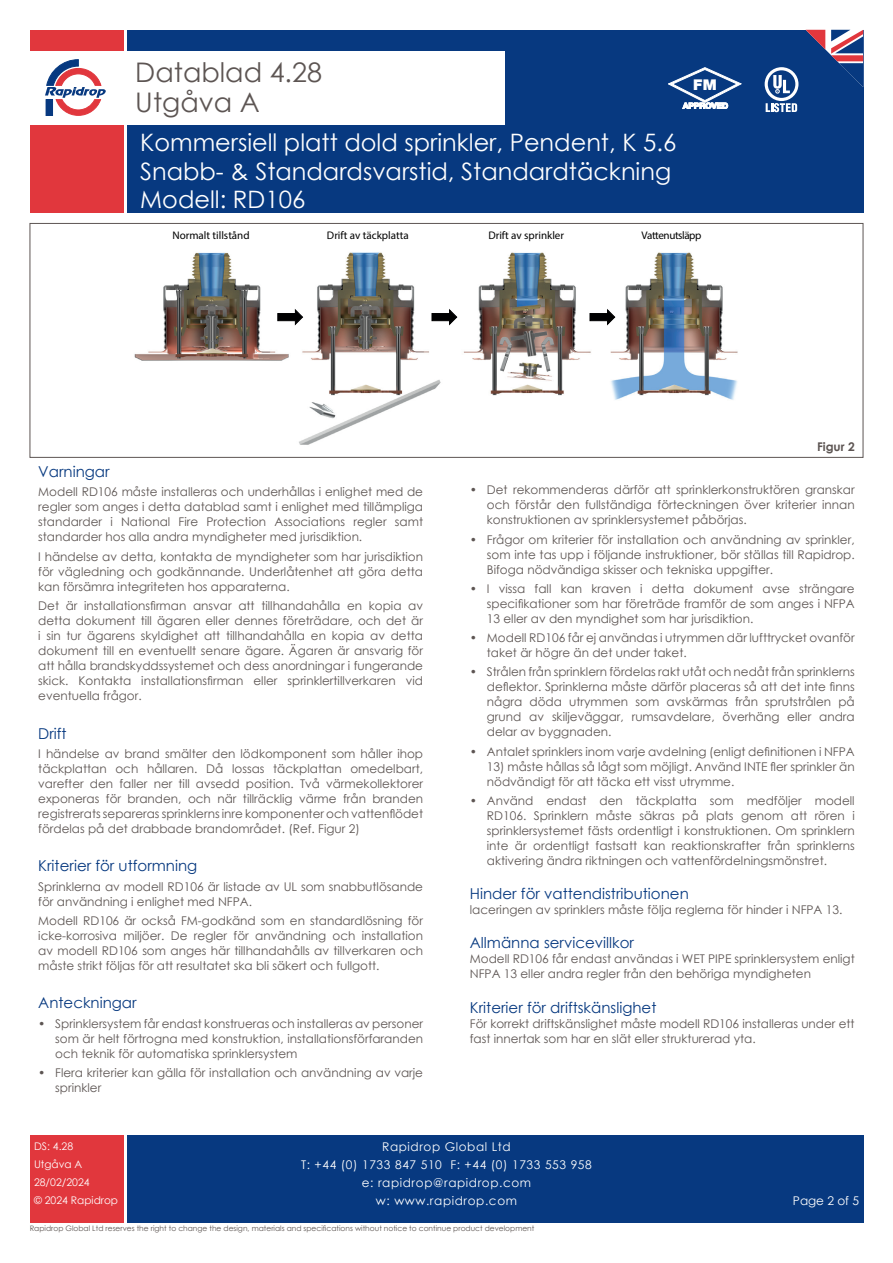
<style>
.page{position:relative;width:893px;height:1263px;background:#fff}
.page>*{position:absolute;margin:0;border:0;box-sizing:border-box;transform-origin:0 0}
.t1{font:27px/30px "Century Gothic";color:#5d5553}
.t2{font:24px/28.8px "Century Gothic";color:#fff}
.t3{font:15px "Century Gothic";color:#073980}
.t4{font:900 14.85px "Helvetica Neue";color:#fff}
.t5{font:12px/15px "Century Gothic";color:#5d5553;text-align:justify}
.t6{font:12px/18px "Century Gothic";letter-spacing:.05em;color:#fff;text-align:center}
.t7{font:700 12px "Century Gothic";color:#5d5553}
.t8{font:11.1px "Myriad Pro";color:#000001}
.t9{font:11.1px "Myriad Pro";letter-spacing:-.04em;color:#000001}
.t10{font:10.5px/18px "Century Gothic";color:#fff}
.t11{font:7.5px "Century Gothic";color:#5d5553}
</style>
<div class="page">
<div style="left:30px;top:30px;width:93px;height:183px;background:#e1373d"></div>
<div style="left:30px;top:52px;width:93px;height:73px;background:#fff"></div>
<div style="left:30px;top:1135px;width:93px;height:88px;background:#e1373d"></div>
<div style="left:127px;top:1135px;width:736px;height:88px;background:#073980"></div>
<div style="left:127px;top:30px;width:736px;height:183px;background:#073980"></div>
<svg style="left:45px;top:59px;width:61px;height:57px"></svg>
<svg style="left:806px;top:30px;width:57px;height:57px"></svg>
<div style="left:127px;top:52px;width:378px;height:73px;background:#fff"></div>
<svg style="left:668px;top:67px;width:73px;height:42px"></svg>
<svg style="left:765px;top:67px;width:33px;height:45px"></svg>
<img style="left:134px;top:252px;width:604px;height:193px">
<svg style="left:277px;top:308px;width:27px;height:18px"></svg>
<svg style="left:431px;top:308px;width:27px;height:18px"></svg>
<svg style="left:589px;top:308px;width:27px;height:18px"></svg>
<div style="left:30px;top:223px;width:833px;height:235px;border:1px solid #5d5553"></div>
<h1 class="t1" style="left:135px;top:56px;width:188px">Datablad 4.28<br>Utgåva A</h1>
<h2 class="t2" style="left:140px;top:127px;width:538px">Kommersiell platt dold sprinkler, Pendent, K 5.6<br>Snabb- &amp; Standardsvarstid, Standardtäckning<br>Modell: RD106</h2>
<p class="t4" style="left:693px;top:76px;width:25px">FM</p>
<p class="t8" style="left:172px;top:228px;width:79px">Normalt tillstånd</p>
<p class="t8" style="left:327px;top:228px;width:83px">Drift av täckplatta</p>
<p class="t8" style="left:488px;top:228px;width:77px">Drift av sprinkler</p>
<p class="t9" style="left:641px;top:228px;width:62px">Vattenutsläpp</p>
<p class="t7" style="left:817px;top:438px;width:39px">Figur 2</p>
<p class="t3" style="left:38px;top:461px;width:73px">Varningar</p>
<p class="t5" style="left:38px;top:484px;width:386px">Modell RD106 måste installeras och underhållas i enlighet med de regler som anges i detta datablad samt i enlighet med tillämpliga standarder i National Fire Protection Associations regler samt standarder hos alla andra myndigheter med jurisdiktion.</p>
<p class="t5" style="left:38px;top:549px;width:386px">I händelse av detta, kontakta de myndigheter som har jurisdiktion för vägledning och godkännande. Underlåtenhet att göra detta kan försämra integriteten hos apparaterna.</p>
<p class="t5" style="left:38px;top:598px;width:386px">Det är installationsfirman ansvar att tillhandahålla en kopia av detta dokument till ägaren eller dennes företrädare, och det är i sin tur ägarens skyldighet att tillhandahålla en kopia av detta dokument till en eventuellt senare ägare. Ägaren är ansvarig för att hålla brandskyddssystemet och dess anordningar i fungerande skick. Kontakta installationsfirman eller sprinklertillverkaren vid eventuella frågor.</p>
<p class="t3" style="left:38px;top:723px;width:30px">Drift</p>
<p class="t5" style="left:38px;top:746px;width:386px">I händelse av brand smälter den lödkomponent som håller ihop täckplattan och hållaren. Då lossas täckplattan omedelbart, varefter den faller ner till avsedd position. Två värmekollektorer exponeras för branden, och när tillräcklig värme från branden registrerats separeras sprinklerns inre komponenter och vattenflödet fördelas på det drabbade brandområdet. (Ref. Figur 2)</p>
<p class="t3" style="left:38px;top:855px;width:161px">Kriterier för utformning</p>
<p class="t5" style="left:38px;top:878px;width:386px">Sprinklerna av modell RD106 är listade av UL som snabbutlösande för användning i enlighet med NFPA.</p>
<p class="t5" style="left:38px;top:913px;width:386px">Modell RD106 är också FM-godkänd som en standardlösning för icke-korrosiva miljöer. De regler för användning och installation av modell RD106 som anges här tillhandahålls av tillverkaren och måste strikt följas för att resultatet ska bli säkert och fullgott.</p>
<p class="t3" style="left:38px;top:992px;width:100px">Anteckningar</p>
<p class="t5" style="left:55px;top:1015px;width:369px;text-indent:-17px">• Sprinklersystem får endast konstrueras och installeras av personer som är helt förtrogna med konstruktion, installationsförfaranden och teknik för automatiska sprinklersystem</p>
<p class="t5" style="left:55px;top:1065px;width:369px;text-indent:-17px">• Flera kriterier kan gälla för installation och användning av varje sprinkler</p>
<p class="t5" style="left:487px;top:482px;width:369px;text-indent:-17px">• Det rekommenderas därför att sprinklerkonstruktören granskar och förstår den fullständiga förteckningen över kriterier innan konstruktionen av sprinklersystemet påbörjas.</p>
<p class="t5" style="left:487px;top:532px;width:369px;text-indent:-17px">• Frågor om kriterier för installation och användning av sprinkler, som inte tas upp i följande instruktioner, bör ställas till Rapidrop.<br>Bifoga nödvändiga skisser och tekniska uppgifter.</p>
<p class="t5" style="left:487px;top:581px;width:369px;text-indent:-17px">• I vissa fall kan kraven i detta dokument avse strängare specifikationer som har företräde framför de som anges i NFPA 13 eller av den myndighet som har jurisdiktion.</p>
<p class="t5" style="left:487px;top:630px;width:369px;text-indent:-17px">• Modell RD106 får ej användas i utrymmen där lufttrycket ovanför taket är högre än det under taket.</p>
<p class="t5" style="left:487px;top:664px;width:369px;text-indent:-17px">• Strålen från sprinklern fördelas rakt utåt och nedåt från sprinklerns deflektor. Sprinklerna måste därför placeras så att det inte finns några döda utrymmen som avskärmas från sprutstrålen på grund av skiljeväggar, rumsavdelare, överhäng eller andra delar av byggnaden.</p>
<p class="t5" style="left:470px;top:744px;width:386px">• Antalet sprinklers inom varje avdelning (enligt definitionen i NFPA</p>
<p class="t5" style="left:487px;top:759px;width:369px">13) måste hållas så lågt som möjligt. Använd INTE fler sprinkler än nödvändigt för att täcka ett visst utrymme.</p>
<p class="t5" style="left:487px;top:793px;width:369px;text-indent:-17px">• Använd endast den täckplatta som medföljer modell RD106. Sprinklern måste säkras på plats genom att rören i sprinklersystemet fästs ordentligt i konstruktionen. Om sprinklern inte är ordentligt fastsatt kan reaktionskrafter från sprinklerns aktivering ändra riktningen och vattenfördelningsmönstret.</p>
<p class="t3" style="left:470px;top:883px;width:220px">Hinder för vattendistributionen</p>
<p class="t5" style="left:470px;top:902px;width:374px">laceringen av sprinklers måste följa reglerna för hinder i NFPA 13.</p>
<p class="t3" style="left:470px;top:932px;width:166px">Allmänna servicevillkor</p>
<p class="t5" style="left:470px;top:951px;width:386px">Modell RD106 får endast användas i WET PIPE sprinklersystem enligt<br>NFPA 13 eller andra regler från den behöriga myndigheten</p>
<p class="t3" style="left:470px;top:997px;width:188px">Kriterier för driftskänslighet</p>
<p class="t5" style="left:470px;top:1016px;width:386px">För korrekt driftskänslighet måste modell RD106 installeras under ett fast innertak som har en slät eller strukturerad yta.</p>
<p class="t10" style="left:34px;top:1137px;width:86px">DS: 4.28<br>Utgåva A<br>28/02/2024<br>© 2024 Rapidrop</p>
<p class="t6" style="left:301px;top:1138px;width:292px">Rapidrop Global Ltd<br>T: +44 (0) 1733 847 510 F: +44 (0) 1733 553 958 e: rapidrop@rapidrop.com<br>w: www.rapidrop.com</p>
<p class="t11" style="left:30px;top:1223px;width:506px">Rapidrop Global Ltd reserves the right to change the design, materials and specifications without notice to continue product development</p>
<p class="t6" style="left:793px;top:1192px;width:68px">Page 2 of 5</p>
</div>
